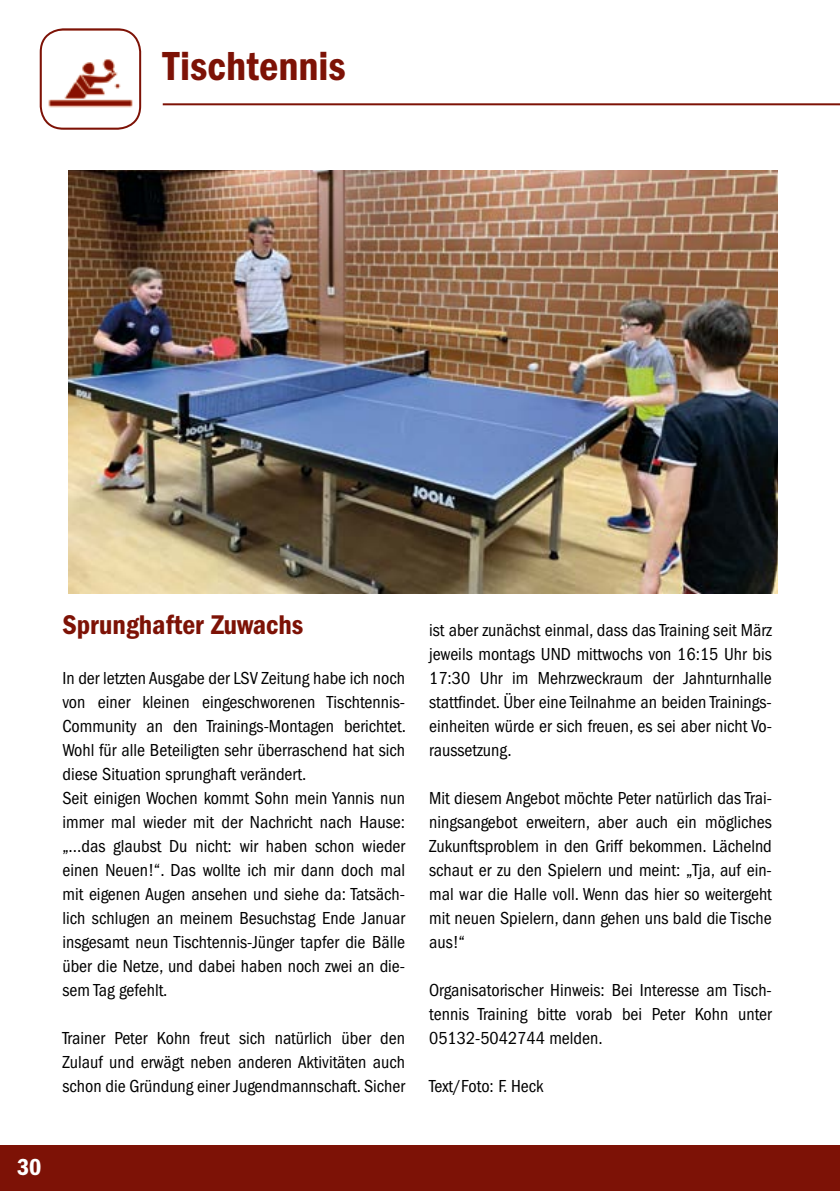
<style>
.page{position:relative;width:840px;height:1191px;background:#fff}
.page>*{position:absolute;margin:0;border:0;box-sizing:border-box;transform-origin:0 0}
.t1{font:600 condensed 42px "Franklin Gothic";color:#7d1206}
.t2{font:600 condensed 28px "Franklin Gothic";color:#7d1206}
.t3{font:600 condensed 24px "Franklin Gothic";color:#fff}
.t4{font:condensed 18px/24px "Franklin Gothic";color:#000;text-align:justify}
</style>
<div class="page">
<hr style="left:163px;top:103px;width:676px;height:2px;background:#7d1206">
<img style="left:41px;top:29px;width:99px;height:100px">
<div style="left:40px;top:28px;width:101px;height:102px;border:2px solid #7d1206;border-radius:23px"></div>
<div style="left:0;top:1145px;width:839px;height:46px;background:#7d1206"></div>
<img style="left:68px;top:170px;width:709px;height:424px">
<h1 class="t1" style="left:163px;top:42px;width:184px">Tischtennis</h1>
<h2 class="t2" style="left:62px;top:608px;width:242px">Sprunghafter Zuwachs</h2>
<p class="t4" style="left:62px;top:666px;width:345px;text-align:left">In der letzten Ausgabe der LSV Zeitung habe ich noch von einer kleinen eingeschworenen Tischtennis-Community an den Trainings-Montagen berichtet.<br>Wohl für alle Beteiligten sehr überraschend hat sich diese Situation sprunghaft verändert.<br>Seit einigen Wochen kommt Sohn mein Yannis nun immer mal wieder mit der Nachricht nach Hause: „...das glaubst Du nicht: wir haben schon wieder einen Neuen!“. Das wollte ich mir dann doch mal mit eigenen Augen ansehen und siehe da: Tatsäch&shy;lich schlugen an meinem Besuchstag Ende Januar insgesamt neun Tischtennis-Jünger tapfer die Bälle über die Netze, und dabei haben noch zwei an die&shy;sem Tag gefehlt.</p>
<p class="t4" style="left:62px;top:1026px;width:344px">Trainer Peter Kohn freut sich natürlich über den Zulauf und erwägt neben anderen Aktivitäten auch schon die Gründung einer Jugendmannschaft. Sicher</p>
<p class="t4" style="left:429px;top:618px;width:344px">ist aber zunächst einmal, dass das Training seit März jeweils montags UND mittwochs von 16:15 Uhr bis 17:30 Uhr im Mehrzweckraum der Jahnturnhalle stattfindet. Über eine Teilnahme an beiden Trainings&shy;einheiten würde er sich freuen, es sei aber nicht Vo&shy;raussetzung.</p>
<p class="t4" style="left:429px;top:786px;width:344px">Mit diesem Angebot möchte Peter natürlich das Trai&shy;ningsangebot erweitern, aber auch ein mögliches Zukunftsproblem in den Griff bekommen. Lächelnd schaut er zu den Spielern und meint: „Tja, auf ein&shy;mal war die Halle voll. Wenn das hier so weitergeht mit neuen Spielern, dann gehen uns bald die Tische aus!“</p>
<p class="t4" style="left:429px;top:978px;width:344px">Organisatorischer Hinweis: Bei Interesse am Tisch&shy;tennis Training bitte vorab bei Peter Kohn unter 05132-5042744 melden.</p>
<p class="t4" style="left:429px;top:1074px;width:116px">Text/Foto: F. Heck</p>
<h3 class="t3" style="left:17px;top:1153px;width:26px">30</h3>
<h3 class="t3" style="left:17px;top:1153px;width:26px">46</h3>
</div>
